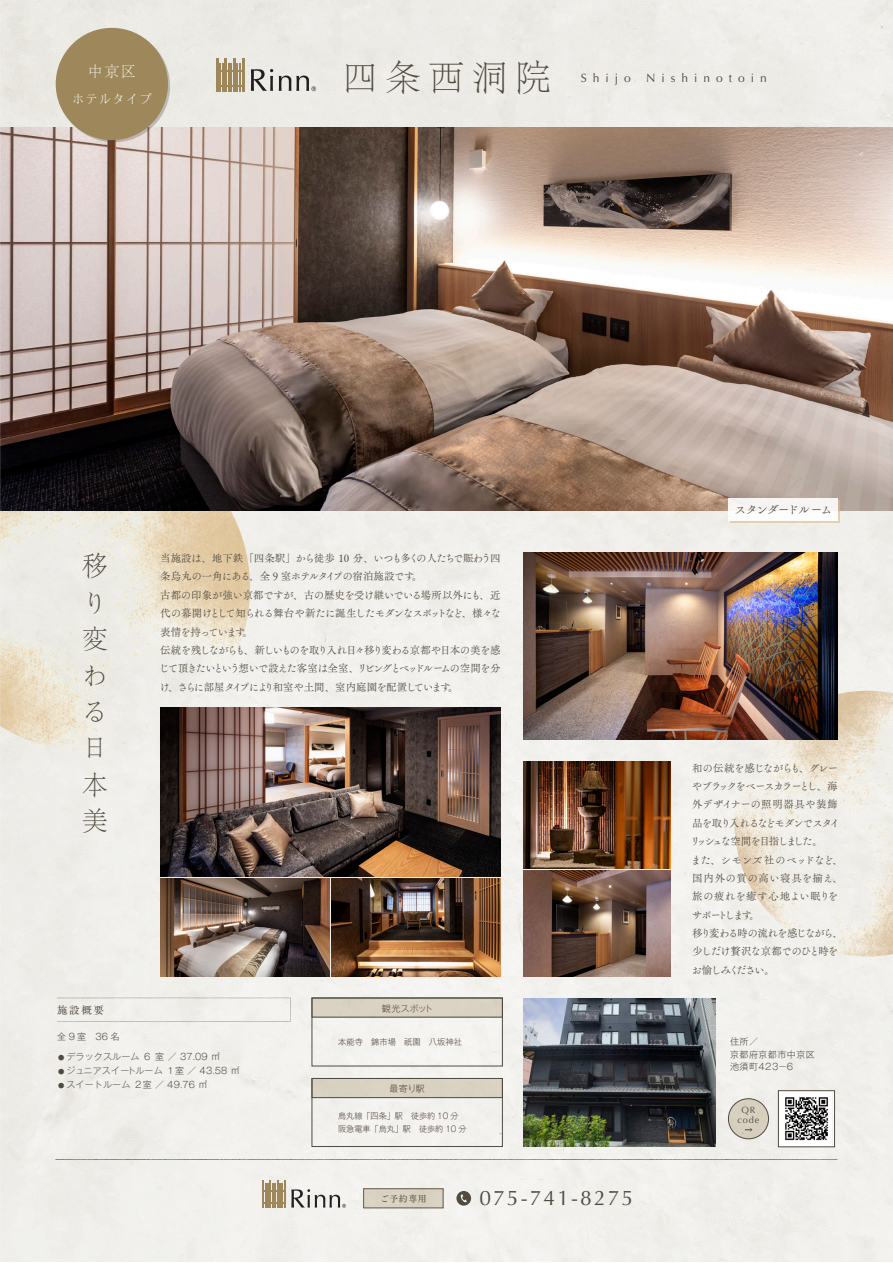
<style>
.page{position:relative;width:893px;height:1263px;background:#fff}
.page>*{position:absolute;margin:0;border:0;box-sizing:border-box;transform-origin:0 0}
.t1{font:300 36px "Jomin Std";letter-spacing:.2em;color:#514a40}
.t2{font:300 27px/36.5px "Jomin Std";color:#514a40}
.t3{font:21px "Optima";letter-spacing:.1em;color:#514a40}
.t4{font:300 15px "Jomin Std";color:#fff}
.t5{font:300 13.5px "Jomin Std";color:#fff}
.t6{font:12px "Optima";letter-spacing:.5em;color:#514a40}
.t7{font:12px "Tsuku A Old Min Pr 6 N R";letter-spacing:-.11em;color:#514a40}
.t8{font:10.5px/18.3px "Tsuku A Old Min Pr 6 N R";letter-spacing:-.075em;color:#514a40}
.t9{font:10.5px "Tsuku A Old Min Pr 6 N M";color:#514a40}
.t10{font:9.15px/9.3px "Optima";letter-spacing:.1em;color:#514a40;text-align:center}
.t11{font:300 9px "Gothic MB101 Pr 6 N";letter-spacing:.02em;color:#514a40}
.t12{font:300 9px/12.8px "Gothic MB101 Pr 6 N";letter-spacing:.05em;color:#514a40}
.t13{font:300 9px "Gothic MB101 Pr 6 N";letter-spacing:-.02em;color:#594a41}
.t14{font:9px "Tsuku A Old Min Pr 6 N M";letter-spacing:.05em;color:#514a40}
.t15{font:300 8.25px/12px "Gothic MB101 Pr 6 N";color:#594a41}
.s1{font-size:6.3px}
</style>
<div class="page">
<img style="left:0;top:0;width:893px;height:1262px">
<h3 class="t4" style="left:88px;top:59px;width:49px">中京区</h3>
<p class="t5" style="left:71px;top:87px;width:82px">ホテルタイプ</p>
<h1 class="t1" style="left:342px;top:47px;width:210px">四条西洞院</h1>
<p class="t6" style="left:581px;top:71px;width:52px">Shijo</p>
<p class="t6" style="left:646px;top:71px;width:122px">Nishinotoin</p>
<h2 class="t2" style="left:82px;top:543px;width:27px">移り変わる日本美</h2>
<p class="t8" style="left:159px;top:548px;width:344px">当施設は、地下鉄「四条駅」から徒歩 10 分、いつも多くの人たちで賑わう四条烏丸の一角にある、全 9 室ホテルタイプの宿泊施設です。<br>古都の印象が強い京都ですが、古の歴史を受け継いでいる場所以外にも、近代の幕開けとして知られる舞台や新たに誕生したモダンなスポットなど、様々な表情を持っています。<br>伝統を残しながらも、新しいものを取り入れ日々移り変わる京都や日本の美を感じて頂きたいという想いで設えた客室は全室、リビングとベッドルームの空間を分け、さらに部屋タイプにより和室や土間、室内庭園を配置しています。</p>
<p class="t9" style="left:57px;top:1001px;width:48px">施設概要</p>
<p class="t13" style="left:382px;top:1001px;width:53px">観光スポット</p>
<p class="t11" style="left:57px;top:1029px;width:64px">全 9 室　36 名</p>
<p class="t11" style="left:58px;top:1049px;width:163px"><span class="s1">●</span> デラックスルーム ６ 室 ／ 37.09 ㎡</p>
<p class="t11" style="left:58px;top:1063px;width:183px"><span class="s1">●</span> ジュニアスイートルーム１室 ／ 43.58 ㎡</p>
<p class="t11" style="left:58px;top:1077px;width:151px"><span class="s1">●</span> スイートルーム ２室 ／ 49.76 ㎡</p>
<p class="t15" style="left:338px;top:1035px;width:125px">本能寺　錦市場　祇園　八坂神社</p>
<p class="t13" style="left:389px;top:1081px;width:37px">最寄り駅</p>
<p class="t15" style="left:338px;top:1110px;width:130px">烏丸線「四条」駅　徒歩約 10 分阪急電車「烏丸」駅　徒歩約 10 分</p>
<p class="t7" style="left:734px;top:499px;width:100px">スタンダードルーム</p>
<p class="t8" style="left:690px;top:758px;width:154px">和の伝統を感じながらも、グレーやブラックをベースカラーとし、海外デザイナーの照明器具や装飾品を取り入れるなどモダンでスタイリッシュな空間を目指しました。<br>また、シモンズ社のベッドなど、国内外の質の高い寝具を揃え、旅の疲れを癒す心地よい眠りをサポートします。<br>移り変わる時の流れを感じながら、少しだけ贅沢な京都でのひと時をお愉しみください。</p>
<p class="t12" style="left:730px;top:1034px;width:86px">住所／<br>京都府京都市中京区池須町４２３－６</p>
<p class="t10" style="left:737px;top:1106px;width:23px">QR code</p>
<p class="t14" style="left:380px;top:1191px;width:48px">ご予約専用</p>
<h3 class="t3" style="left:479px;top:1186px;width:155px">075-741-8275</h3>
</div>
